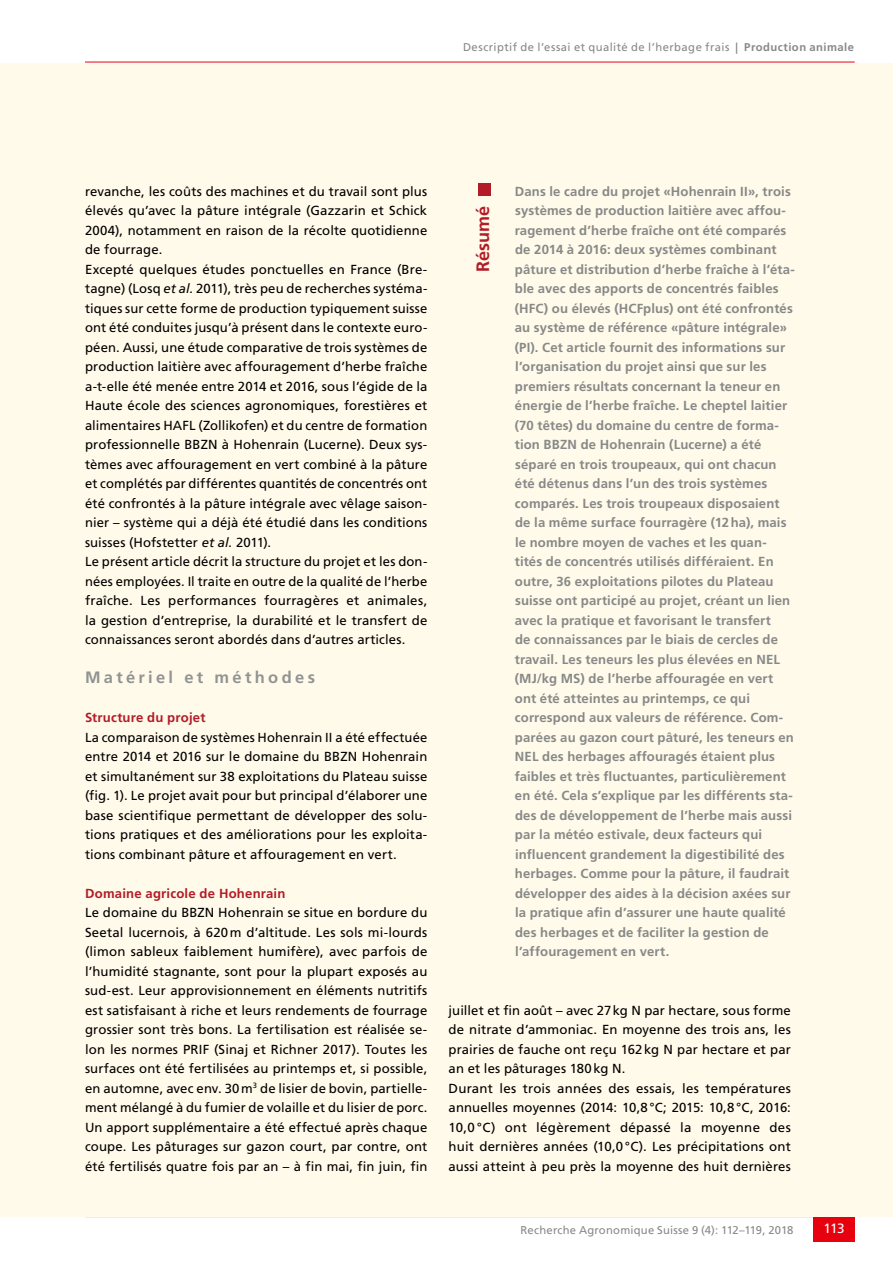
<style>
.page{position:relative;width:893px;height:1263px;background:#fff}
.page>*{position:absolute;margin:0;border:0;box-sizing:border-box;transform-origin:0 0}
.t1{font:700 18px "Frutiger LT Std";letter-spacing:-.005em;color:#b21c27}
.t2{font:700 16.5px "Frutiger LT Std";letter-spacing:.2em;color:#929493}
.t3{font:13.5px "Frutiger LT Std";color:#fff}
.t4{font:13.2px/19.5px "Frutiger LT Std";letter-spacing:.01em;color:#000}
.t5{font:700 13.2px/19.5px "Frutiger LT Std";letter-spacing:.01em;color:#878988}
.t6{font:700 13.2px "Frutiger LT Std";letter-spacing:.015em;color:#b21c27}
.t7{font:11.25px "Frutiger LT Std";letter-spacing:.03em;color:#878988}
.s1{font-weight:700}
.s2{font-style:italic}
</style>
<div class="page">
<hr style="left:85px;top:62px;width:770px;height:1px;background:#e7000e">
<hr style="left:85px;top:1216px;width:770px;height:1px;background:#e7000e">
<div style="left:813px;top:1216px;width:42px;height:26px;background:#e7000e"></div>
<div style="left:0;top:63px;width:893px;height:1153px;background:#fffaea"></div>
<div style="left:478px;top:183px;width:13px;height:13px;background:#b21c27"></div>
<p class="t7" style="left:463px;top:40px;width:393px">Descriptif de l’essai et qualité de l’herbage frais <span class="s1">| Production animale</span></p>
<p class="t4" style="left:85px;top:181px;width:344px">revanche, les coûts des machines et du travail sont plus élevés qu’avec la pâture intégrale (Gazzarin et Schick 2004), notamment en raison de la récolte quotidienne de fourrage.<br>Excepté quelques études ponctuelles en France (Bre&shy;tagne) (Losq <span class="s2">et al.</span> 2011), très peu de recherches systéma&shy;tiques sur cette forme de production typiquement suisse ont été conduites jusqu’à présent dans le contexte euro&shy;péen. Aussi, une étude comparative de trois systèmes de production laitière avec affouragement d’herbe fraîche a-t-elle été menée entre 2014 et 2016, sous l’égide de la Haute école des sciences agronomiques, forestières et alimentaires HAFL (Zollikofen) et du centre de formation professionnelle BBZN à Hohenrain (Lucerne). Deux sys&shy;tèmes avec affouragement en vert combiné à la pâture et complétés par différentes quantités de concentrés ont été confrontés à la pâture intégrale avec vêlage saison&shy;nier – système qui a déjà été étudié dans les conditions suisses (Hofstetter <span class="s2">et al.</span> 2011).<br>Le présent article décrit la structure du projet et les don&shy;nées employées. Il traite en outre de la qualité de l’herbe fraîche. Les performances fourragères et animales, la gestion d’entreprise, la durabilité et le transfert de connaissances seront abordés dans d’autres articles.</p>
<p class="t2" style="left:85px;top:668px;width:231px">Matériel et méthodes</p>
<p class="t6" style="left:85px;top:710px;width:122px">Structure du projet</p>
<p class="t4" style="left:85px;top:727px;width:344px;text-align:justify">La comparaison de systèmes Hohenrain II a été effectuée entre 2014 et 2016 sur le domaine du BBZN Hohenrain et simultanément sur 38 exploitations du Plateau suisse (fig. 1). Le projet avait pour but principal d’élaborer une base scientifique permettant de développer des solu&shy;tions pratiques et des améliorations pour les exploita&shy;tions combinant pâture et affouragement en vert.</p>
<p class="t6" style="left:85px;top:885px;width:202px">Domaine agricole de Hohenrain</p>
<p class="t4" style="left:85px;top:903px;width:344px;text-align:justify">Le domaine du BBZN Hohenrain se situe en bordure du Seetal lucernois, à 620m d’altitude. Les sols mi-lourds (limon sableux faiblement humifère), avec parfois de l’humidité stagnante, sont pour la plupart exposés au sud-est. Leur approvisionnement en éléments nutritifs est satisfaisant à riche et leurs rendements de fourrage grossier sont très bons. La fertilisation est réalisée se&shy;lon les normes PRIF (Sinaj et Richner 2017). Toutes les surfaces ont été fertilisées au printemps et, si possible, en automne, avec env. 30m<sup>3</sup> de lisier de bovin, partielle&shy;ment mélangé à du fumier de volaille et du lisier de porc.<br>Un apport supplémentaire a été effectué après chaque coupe. Les pâturages sur gazon court, par contre, ont été fertilisés quatre fois par an – à fin mai, fin juin, fin</p>
<h1 class="t1" style="left:472px;top:272px;width:67px;rotate:-90deg">Résumé</h1>
<p class="t5" style="left:515px;top:181px;width:282px">Dans le cadre du projet «Hohenrain II», trois systèmes de production laitière avec affou&shy;ragement d’herbe fraîche ont été comparés de 2014 à 2016: deux systèmes combinant pâture et distribution d’herbe fraîche à l’éta&shy;ble avec des apports de concentrés faibles (HFC) ou élevés (HCFplus) ont été confrontés au système de référence «pâture intégrale» (PI). Cet article fournit des informations sur l’organisation du projet ainsi que sur les premiers résultats concernant la teneur en énergie de l’herbe fraîche. Le cheptel laitier (70 têtes) du domaine du centre de forma&shy;tion BBZN de Hohenrain (Lucerne) a été séparé en trois troupeaux, qui ont chacun été détenus dans l’un des trois systèmes comparés. Les trois troupeaux disposaient de la même surface fourragère (12ha), mais le nombre moyen de vaches et les quan&shy;tités de concentrés utilisés différaient. En outre, 36 exploitations pilotes du Plateau suisse ont participé au projet, créant un lien avec la pratique et favorisant le transfert<br>de connaissances par le biais de cercles de travail. Les teneurs les plus élevées en NEL (MJ/kg MS) de l’herbe affouragée en vert ont été atteintes au printemps, ce qui correspond aux valeurs de référence. Com&shy;parées au gazon court pâturé, les teneurs en NEL des herbages affouragés étaient plus faibles et très fluctuantes, particulièrement en été. Cela s’explique par les différents sta&shy;des de développement de l’herbe mais aussi par la météo estivale, deux facteurs qui influencent grandement la digestibilité des herbages. Comme pour la pâture, il faudrait développer des aides à la décision axées sur la pratique afin d’assurer une haute qualité des herbages et de faciliter la gestion de l’affouragement en vert.</p>
<p class="t4" style="left:449px;top:1000px;width:344px">juillet et fin août – avec 27kg N par hectare, sous forme de nitrate d’ammoniac. En moyenne des trois ans, les prairies de fauche ont reçu 162kg N par hectare et par an et les pâturages 180kg N.<br>Durant les trois années des essais, les températures annuelles moyennes (2014: 10,8°C; 2015: 10,8°C, 2016:<br>10,0 °C) ont légèrement dépassé la moyenne des huit dernières années (10,0°C). Les précipitations ont aussi atteint à peu près la moyenne des huit dernières</p>
<p class="t7" style="left:521px;top:1223px;width:274px">Recherche Agronomique Suisse 9 (4): 112–119, 2018</p>
<p class="t3" style="left:823px;top:1221px;width:23px">113</p>
</div>
